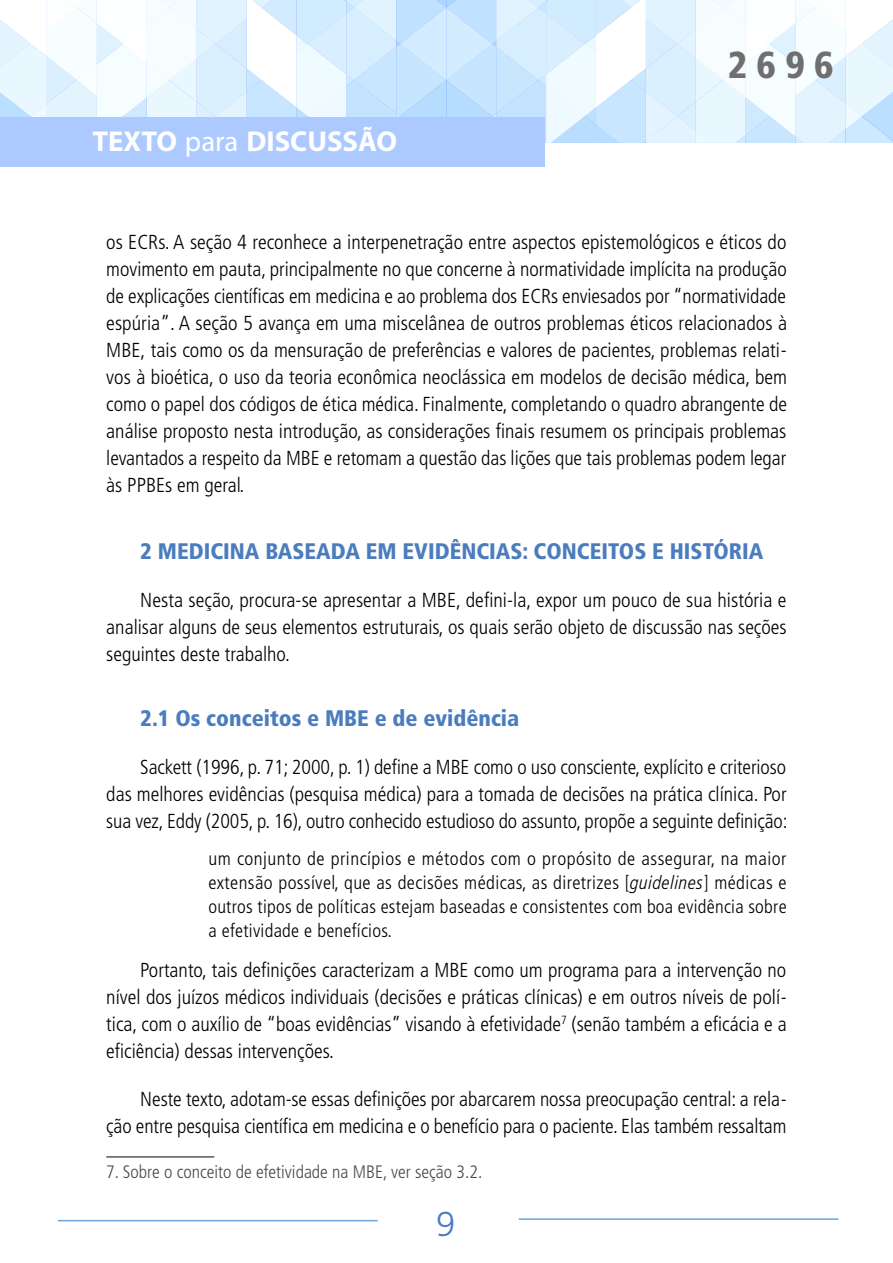
<style>
.page{position:relative;width:893px;height:1263px;background:#fff}
.page>*{position:absolute;margin:0;border:0;box-sizing:border-box;transform-origin:0 0}
.t1{font:900 condensed 37.5px "Frutiger LT Pro";color:#706f6f}
.t2{font:300 34.5px "Frutiger LT Pro";color:#4b7cbe}
.t3{font:700 28.8px "Myriad Pro";color:#fff}
.t4{font:900 condensed 22.5px "Frutiger LT Pro";color:#4b7cbe}
.t5{font:300 condensed 20.25px/27px "Frutiger LT Pro";letter-spacing:-.005em;color:#000;text-align:justify}
.t6{font:300 condensed 18.75px/24px "Frutiger LT Pro";letter-spacing:.015em;color:#000;text-align:justify}
.t7{font:300 condensed 18px "Frutiger LT Pro";color:#4a4a49}
.s1{font-weight:400}
.s2{font-style:italic}
</style>
<div class="page">
<svg style="left:0;top:0;width:893px;height:143px"></svg>
<div style="left:0;top:118px;width:545px;height:49px;background:#accaff"></div>
<hr style="left:519px;top:1218px;width:319px;height:2px;background:#6fa5d9">
<hr style="left:58px;top:1220px;width:320px;height:1px;background:#6fa5d9">
<hr style="left:106px;top:1156px;width:108px;height:1px;background:#000">
<h3 class="t3" style="left:92px;top:122px;width:306px">TEXTO <span class="s1">para</span> DISCUSSÃO</h3>
<h1 class="t1" style="left:728px;top:42px;width:108px">2696</h1>
<p class="t5" style="left:106px;top:229px;width:682px">os ECRs. A seção 4 reconhece a interpenetração entre aspectos epistemológicos e éticos do movimento em pauta, principalmente no que concerne à normatividade implícita na produção de explicações científicas em medicina e ao problema dos ECRs enviesados por “normatividade espúria”. A seção 5 avança em uma miscelânea de outros problemas éticos relacionados à MBE, tais como os da mensuração de preferências e valores de pacientes, problemas relati&shy;vos à bioética, o uso da teoria econômica neoclássica em modelos de decisão médica, bem como o papel dos códigos de ética médica. Finalmente, completando o quadro abrangente de análise proposto nesta introdução, as considerações finais resumem os principais problemas levantados a respeito da MBE e retomam a questão das lições que tais problemas podem legar às PPBEs em geral.</p>
<p class="t4" style="left:140px;top:537px;width:625px">2 MEDICINA BASEADA EM EVIDÊNCIAS: CONCEITOS E HISTÓRIA</p>
<p class="t5" style="left:106px;top:587px;width:682px;text-indent:34px">Nesta seção, procura-se apresentar a MBE, defini-la, expor um pouco de sua história e analisar alguns de seus elementos estruturais, os quais serão objeto de discussão nas seções seguintes deste trabalho.</p>
<p class="t4" style="left:140px;top:704px;width:380px">2.1 Os conceitos e MBE e de evidência</p>
<p class="t5" style="left:106px;top:754px;width:683px;text-indent:34px">Sackett (1996, p. 71; 2000, p. 1) define a MBE como o uso consciente, explícito e criterioso das melhores evidências (pesquisa médica) para a tomada de decisões na prática clínica. Por sua vez, Eddy (2005, p. 16), outro conhecido estudioso do assunto, propõe a seguinte definição:</p>
<p class="t6" style="left:208px;top:847px;width:580px">um conjunto de princípios e métodos com o propósito de assegurar, na maior extensão possível, que as decisões médicas, as diretrizes [<span class="s2">guidelines</span>] médicas e outros tipos de políticas estejam baseadas e consistentes com boa evidência sobre a efetividade e benefícios.</p>
<p class="t5" style="left:106px;top:956px;width:682px;text-indent:34px">Portanto, tais definições caracterizam a MBE como um programa para a intervenção no nível dos juízos médicos individuais (decisões e práticas clínicas) e em outros níveis de polí&shy;tica, com o auxílio de “boas evidências” visando à efetividade<sup>7</sup> (senão também a eficácia e a eficiência) dessas intervenções.</p>
<p class="t5" style="left:106px;top:1086px;width:682px;text-align:right">Neste texto, adotam-se essas definições por abarcarem nossa preocupação central: a rela-<br>ção entre pesquisa científica em medicina e o benefício para o paciente. Elas também ressaltam</p>
<p class="t7" style="left:106px;top:1161px;width:378px">7. Sobre o conceito de efetividade na MBE, ver seção 3.2.</p>
<h2 class="t2" style="left:436px;top:1204px;width:21px">9</h2>
</div>
